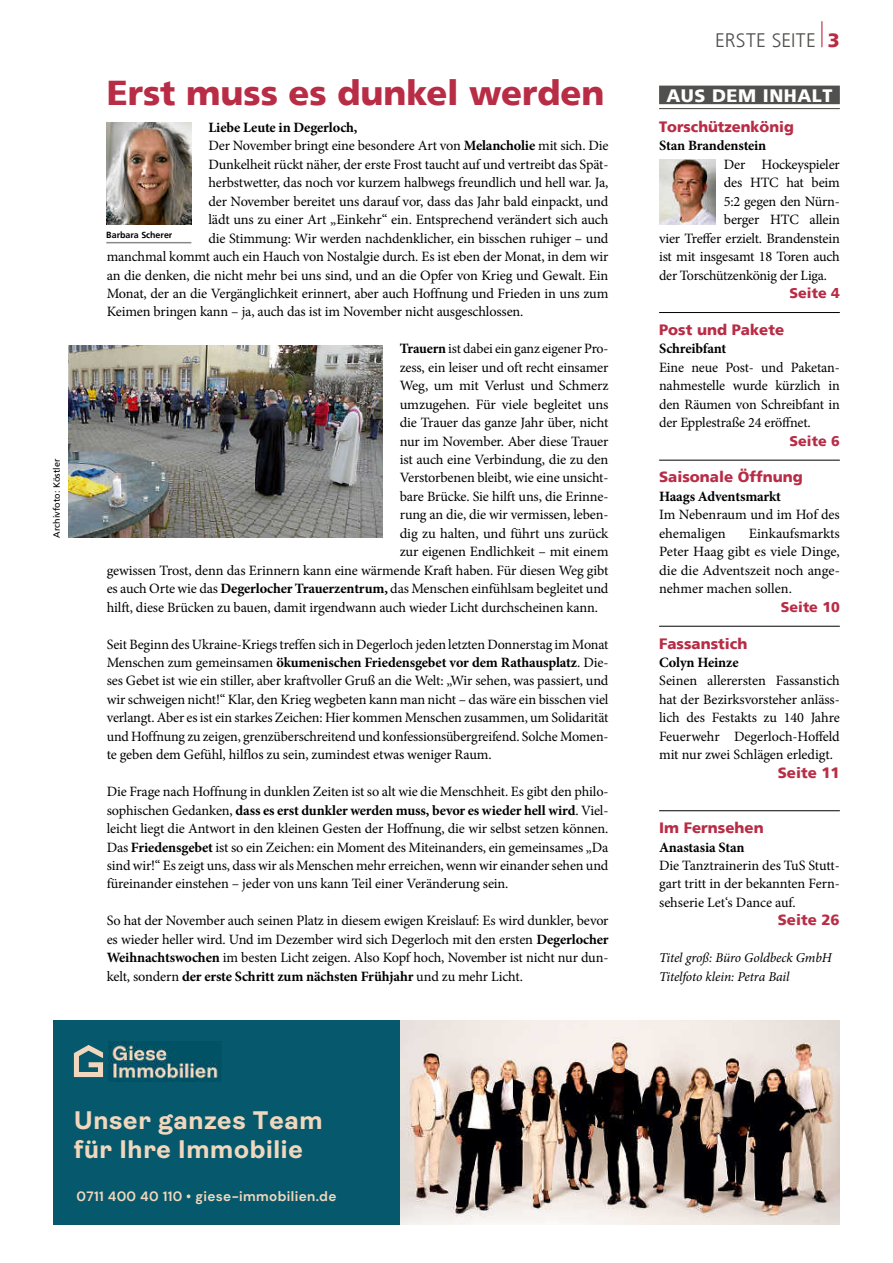
<style>
.page{position:relative;width:893px;height:1263px;background:#fff}
.page>*{position:absolute;margin:0;border:0;box-sizing:border-box;transform-origin:0 0}
.t1{font:900 34.5px "Frutiger";color:#b82c46}
.t2{font:700 25.5px/29.2px "Ambit";letter-spacing:.03em;color:#f0d7bd}
.t3{font:300 19.5px "Frutiger";letter-spacing:.02em;color:#50504f}
.t4{font:900 18px "Frutiger";letter-spacing:.03em;color:#fff}
.t5{font:900 15px "Frutiger";color:#b82c46}
.t6{font:900 15px "Frutiger";color:#b82e47}
.t7{font:14.25px/18.5px "Minion Pro";letter-spacing:-.01em;color:#000;text-align:justify}
.t8{font:700 14.25px "Minion Pro";letter-spacing:-.01em;color:#000}
.t9{font:900 14.25px "Frutiger";color:#b82c46}
.t10{font:italic 13.5px/18.5px "Minion Pro";letter-spacing:-.01em;color:#000}
.t11{font:700 13.5px "DM Sans";letter-spacing:.025em;color:#f0d7bd}
.t12{font:9px "Frutiger";color:#000}
.t13{font:700 8.85px "Frutiger";color:#000}
.s1{font-weight:700}
.s2{font-weight:900;color:#b82c46}
</style>
<div class="page">
<div style="left:53px;top:1020px;width:787px;height:205px;background:#06596c"></div>
<svg style="left:74px;top:1045px;width:29px;height:32px"></svg>
<img style="left:109px;top:1041px;width:112px;height:41px">
<img style="left:401px;top:1020px;width:438px;height:205px">
<svg style="left:821px;top:21px;width:1px;height:26px"></svg>
<img style="left:68px;top:345px;width:315px;height:193px">
<div style="left:659px;top:86px;width:181px;height:18px;background:#50504f"></div>
<hr style="left:659px;top:108px;width:181px;height:1px;background:#50504f">
<hr style="left:659px;top:312px;width:181px;height:1px;background:#000">
<hr style="left:659px;top:460px;width:181px;height:1px;background:#000">
<hr style="left:659px;top:626px;width:181px;height:1px;background:#000">
<hr style="left:659px;top:810px;width:181px;height:1px;background:#000">
<img style="left:659px;top:159px;width:56px;height:65px">
<img style="left:106px;top:122px;width:85px;height:102px">
<hr style="left:106px;top:242px;width:85px;height:1px;background:#898989">
<p class="t12" style="left:51px;top:538px;width:80px;rotate:-90deg">Archivfoto: Köstler</p>
<h1 class="t1" style="left:107px;top:72px;width:499px">Erst muss es dunkel werden</h1>
<p class="t8" style="left:208px;top:117px;width:151px">Liebe Leute in Degerloch,</p>
<p class="t7" style="left:208px;top:137px;width:402px">Der November bringt eine besondere Art von <span class="s1">Melancholie</span> mit sich. Die</p>
<p class="t7" style="left:208px;top:155px;width:402px">Dunkelheit rückt näher, der erste Frost taucht auf und vertreibt das Spät-</p>
<p class="t7" style="left:208px;top:174px;width:402px">herbstwetter, das noch vor kurzem halbwegs freundlich und hell war. Ja,</p>
<p class="t7" style="left:208px;top:192px;width:402px">der November bereitet uns darauf vor, dass das Jahr bald einpackt, und</p>
<p class="t7" style="left:208px;top:210px;width:402px">lädt uns zu einer Art „Einkehr“ ein. Entsprechend verändert sich auch</p>
<p class="t7" style="left:208px;top:229px;width:402px">die Stimmung: Wir werden nachdenklicher, ein bisschen ruhiger – und</p>
<p class="t7" style="left:107px;top:247px;width:503px">manchmal kommt auch ein Hauch von Nostalgie durch. Es ist eben der Monat, in dem wir</p>
<p class="t7" style="left:107px;top:266px;width:503px">an die denken, die nicht mehr bei uns sind, und an die Opfer von Krieg und Gewalt. Ein</p>
<p class="t7" style="left:107px;top:284px;width:503px">Monat, der an die Vergänglichkeit erinnert, aber auch Hoffnung und Frieden in uns zum</p>
<p class="t7" style="left:107px;top:303px;width:418px">Keimen bringen kann – ja, auch das ist im November nicht ausgeschlossen.</p>
<p class="t7" style="left:400px;top:340px;width:210px"><span class="s1">Trauern</span> ist dabei ein ganz eigener Pro-</p>
<p class="t7" style="left:400px;top:358px;width:210px">zess, ein leiser und oft recht einsamer</p>
<p class="t7" style="left:400px;top:376px;width:210px">Weg, um mit Verlust und Schmerz</p>
<p class="t7" style="left:400px;top:395px;width:210px">umzugehen. Für viele begleitet uns</p>
<p class="t7" style="left:400px;top:413px;width:210px">die Trauer das ganze Jahr über, nicht</p>
<p class="t7" style="left:400px;top:432px;width:210px">nur im November. Aber diese Trauer</p>
<p class="t7" style="left:400px;top:450px;width:210px">ist auch eine Verbindung, die zu den</p>
<p class="t7" style="left:400px;top:469px;width:210px">Verstorbenen bleibt, wie eine unsicht-</p>
<p class="t7" style="left:400px;top:487px;width:210px">bare Brücke. Sie hilft uns, die Erinne-</p>
<p class="t7" style="left:400px;top:506px;width:210px">rung an die, die wir vermissen, leben-</p>
<p class="t7" style="left:400px;top:524px;width:210px">dig zu halten, und führt uns zurück</p>
<p class="t7" style="left:400px;top:543px;width:210px">zur eigenen Endlichkeit – mit einem</p>
<p class="t7" style="left:107px;top:561px;width:503px">gewissen Trost, denn das Erinnern kann eine wärmende Kraft haben. Für diesen Weg gibt</p>
<p class="t7" style="left:107px;top:579px;width:503px">es auch Orte wie das <span class="s1">Degerlocher Trauerzentrum,</span> das Menschen einfühlsam begleitet und</p>
<p class="t7" style="left:107px;top:598px;width:493px">hilft, diese Brücken zu bauen, damit irgendwann auch wieder Licht durchscheinen kann.</p>
<p class="t7" style="left:107px;top:635px;width:503px">Seit Beginn des Ukraine-Kriegs treffen sich in Degerloch jeden letzten Donnerstag im Monat Menschen zum gemeinsamen <span class="s1">ökumenischen Friedensgebet vor dem Rathausplatz</span>. Die&shy;ses Gebet ist wie ein stiller, aber kraftvoller Gruß an die Welt: „Wir sehen, was passiert, und wir schweigen nicht!“ Klar, den Krieg wegbeten kann man nicht – das wäre ein bisschen viel verlangt. Aber es ist ein starkes Zeichen: Hier kommen Menschen zusammen, um Solidarität und Hoffnung zu zeigen, grenzüberschreitend und konfessionsübergreifend. Solche Momen&shy;te geben dem Gefühl, hilflos zu sein, zumindest etwas weniger Raum.</p>
<p class="t7" style="left:107px;top:782px;width:503px">Die Frage nach Hoffnung in dunklen Zeiten ist so alt wie die Menschheit. Es gibt den philo&shy;sophischen Gedanken, <span class="s1">dass es erst dunkler werden muss, bevor es wieder hell wird</span>. Viel&shy;leicht liegt die Antwort in den kleinen Gesten der Hoffnung, die wir selbst setzen können.<br>Das <span class="s1">Friedensgebet</span> ist so ein Zeichen: ein Moment des Miteinanders, ein gemeinsames „Da sind wir!“ Es zeigt uns, dass wir als Menschen mehr erreichen, wenn wir einander sehen und füreinander einstehen – jeder von uns kann Teil einer Veränderung sein.</p>
<p class="t7" style="left:107px;top:912px;width:503px">So hat der November auch seinen Platz in diesem ewigen Kreislauf: Es wird dunkler, bevor es wieder heller wird. Und im Dezember wird sich Degerloch mit den ersten <span class="s1">Degerlocher Weihnachtswochen</span> im besten Licht zeigen. Also Kopf hoch, November ist nicht nur dun&shy;kelt, sondern <span class="s1">der erste Schritt zum nächsten Frühjahr</span> und zu mehr Licht.</p>
<p class="t13" style="left:106px;top:229px;width:68px">Barbara Scherer</p>
<h3 class="t3" style="left:715px;top:29px;width:126px">ERSTE SEITE <span class="s2">3</span></h3>
<p class="t4" style="left:666px;top:85px;width:168px">AUS DEM INHALT</p>
<p class="t5" style="left:659px;top:118px;width:136px">Torschützenkönig</p>
<p class="t8" style="left:659px;top:136px;width:109px">Stan Brandenstein</p>
<p class="t7" style="left:724px;top:155px;width:117px">Der Hockeyspieler</p>
<p class="t7" style="left:724px;top:174px;width:117px">des HTC hat beim</p>
<p class="t7" style="left:724px;top:192px;width:117px">5:2 gegen den Nürn-</p>
<p class="t7" style="left:724px;top:210px;width:117px">berger HTC allein</p>
<p class="t7" style="left:659px;top:229px;width:182px">vier Treffer erzielt. Brandenstein</p>
<p class="t7" style="left:659px;top:247px;width:182px">ist mit insgesamt 18 Toren auch</p>
<p class="t7" style="left:659px;top:266px;width:169px">der Torschützenkönig der Liga.</p>
<p class="t9" style="left:789px;top:284px;width:52px">Seite 4</p>
<p class="t5" style="left:659px;top:321px;width:127px">Post und Pakete</p>
<p class="t8" style="left:659px;top:339px;width:69px">Schreibfant</p>
<p class="t7" style="left:659px;top:358px;width:182px">Eine neue Post- und Paketan&shy;nahmestelle wurde kürzlich in den Räumen von Schreibfant in der Epplestraße 24 eröffnet.</p>
<p class="t9" style="left:789px;top:432px;width:52px">Seite 6</p>
<p class="t5" style="left:659px;top:468px;width:145px">Saisonale Öffnung</p>
<p class="t8" style="left:659px;top:486px;width:124px">Haags Adventsmarkt</p>
<p class="t7" style="left:659px;top:506px;width:182px">Im Nebenraum und im Hof des ehemaligen</p>
<p class="t7" style="left:659px;top:524px;width:182px;text-indent:90px">Einkaufsmarkts Peter Haag gibt es viele Dinge, die die Adventszeit noch ange&shy;nehmer machen sollen.</p>
<p class="t9" style="left:781px;top:598px;width:61px">Seite 10</p>
<p class="t5" style="left:659px;top:634px;width:90px">Fassanstich</p>
<p class="t8" style="left:659px;top:652px;width:81px">Colyn Heinze</p>
<p class="t7" style="left:659px;top:672px;width:182px">Seinen allerersten Fassanstich hat der Bezirksvorsteher anläss&shy;lich des Festakts zu 140 Jahre Feuerwehr Degerloch-Hoffeld mit nur zwei Schlägen erledigt.</p>
<p class="t6" style="left:778px;top:763px;width:64px">Seite 11</p>
<p class="t5" style="left:659px;top:819px;width:106px">Im Fernsehen</p>
<p class="t8" style="left:659px;top:837px;width:87px">Anastasia Stan</p>
<p class="t7" style="left:659px;top:856px;width:182px">Die Tanztrainerin des TuS Stutt&shy;gart tritt in der bekannten Fern&shy;sehserie Let‘s Dance auf.</p>
<p class="t6" style="left:778px;top:911px;width:64px">Seite 26</p>
<p class="t10" style="left:659px;top:949px;width:174px">Titel groß: Büro Goldbeck GmbH<br>Titelfoto klein: Petra Bail</p>
<h2 class="t2" style="left:74px;top:1105px;width:250px">Unser ganzes Team für Ihre Immobilie</h2>
<p class="t11" style="left:77px;top:1188px;width:262px">0711 400 40 110 • giese-immobilien.de</p>
</div>
